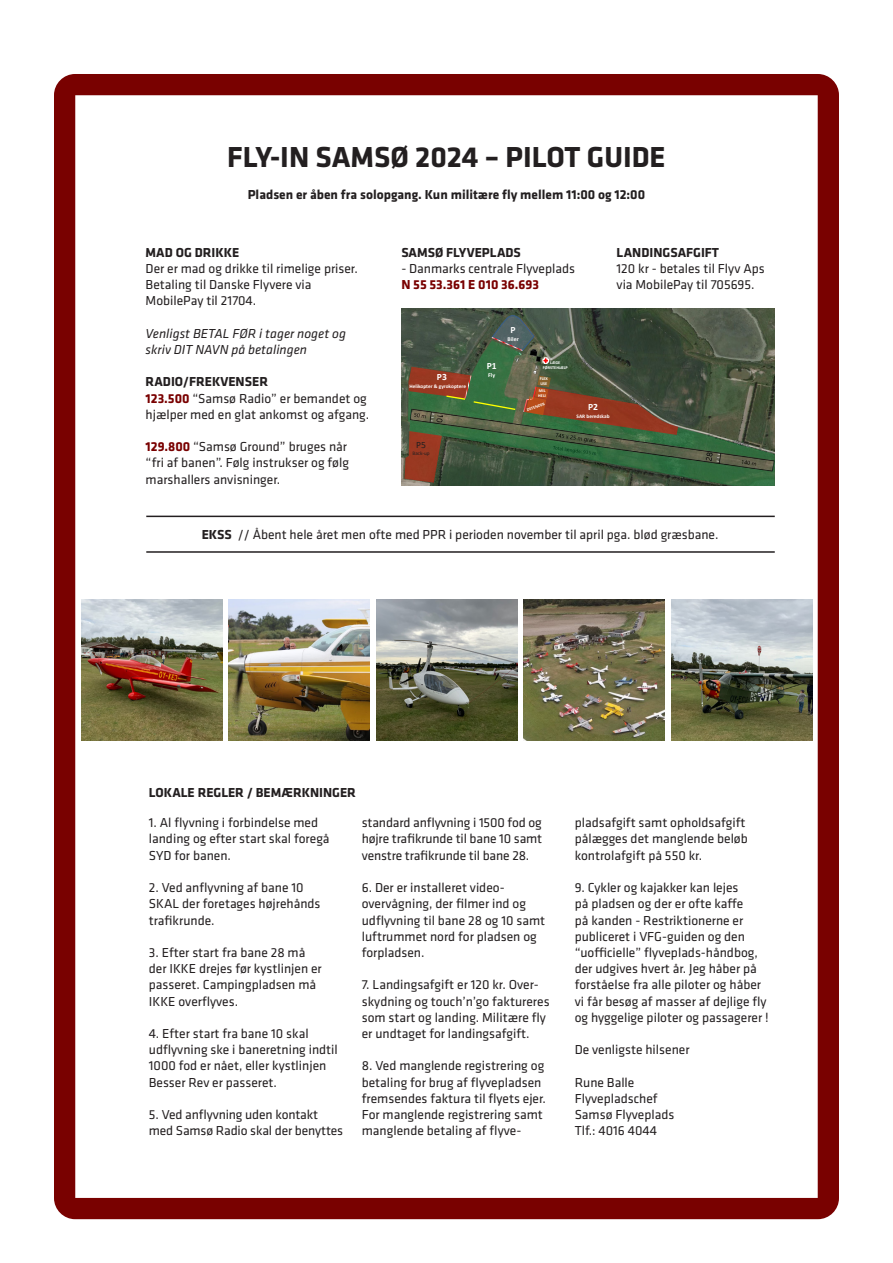
<style>
.page{position:relative;width:893px;height:1263px;background:#fff}
.page>*{position:absolute;margin:0;border:0;box-sizing:border-box;transform-origin:0 0}
.t1{font:700 30px "Klavika Basic";color:#231f20}
.t2{font:13.5px/16.2px "Klavika Basic";color:#231f20}
.t3{font:700 13.5px "Klavika Basic";color:#231f20}
.t4{font:italic 13.5px/16.2px "Klavika Basic";color:#231f20}
.t5{font:700 13.5px "Klavika Basic";color:#790100}
.t6{font:700 9.6px "Calibri";color:#fff}
.t7{font:9.6px "Calibri";color:#231f20}
.t8{font:700 5.85px "Calibri";color:#fff}
.t9{font:700 5.25px "Calibri";color:#fff}
.t10{font:5.25px "Calibri";color:#231f20}
.t11{font:700 4.35px/5.1px "Calibri";color:#fff}
.s1{font-weight:700;color:#790100}
.s2{font-weight:700}
</style>
<div class="page">
<div style="left:54px;top:74px;width:785px;height:1145px;border:21px solid #790100;border-radius:11px"></div>
<hr style="left:146px;top:516px;width:629px;height:1px;background:#231f20">
<hr style="left:146px;top:551px;width:629px;height:2px;background:#231f20">
<img style="left:81px;top:600px;width:141px;height:141px">
<img style="left:229px;top:600px;width:141px;height:141px">
<img style="left:376px;top:600px;width:141px;height:141px">
<img style="left:524px;top:600px;width:141px;height:141px">
<img style="left:671px;top:600px;width:141px;height:141px">
<img style="left:401px;top:309px;width:374px;height:177px">
<svg style="left:404px;top:315px;width:371px;height:171px;background:#4d573e"></svg>
<p class="t1" style="left:227px;top:135px;width:440px">FLY-IN SAMSØ 2024 – PILOT GUIDE</p>
<p class="t3" style="left:248px;top:185px;width:399px">Pladsen er åben fra solopgang. Kun militære fly mellem 11:00 og 12:00</p>
<p class="t3" style="left:146px;top:242px;width:95px">MAD OG DRIKKE</p>
<p class="t2" style="left:146px;top:260px;width:214px">Der er mad og drikke til rimelige priser.<br>Betaling til Danske Flyvere via</p>
<p class="t2" style="left:146px;top:292px;width:112px">MobilePay til 21704.</p>
<p class="t4" style="left:146px;top:325px;width:202px">Venligst BETAL FØR i tager noget og skriv DIT NAVN på betalingen</p>
<p class="t3" style="left:146px;top:372px;width:124px">RADIO/FREKVENSER</p>
<p class="t2" style="left:146px;top:390px;width:225px"><span class="s1">123.500</span> “Samsø Radio” er bemandet og hjælper med en glat ankomst og afgang.</p>
<p class="t2" style="left:146px;top:438px;width:205px"><span class="s1">129.800</span> “Samsø Ground” bruges når “fri af banen”. Følg instrukser og følg marshallers anvisninger.</p>
<p class="t3" style="left:401px;top:242px;width:121px">SAMSØ FLYVEPLADS</p>
<p class="t2" style="left:401px;top:260px;width:175px">- Danmarks centrale Flyveplads</p>
<p class="t5" style="left:401px;top:275px;width:139px">N 55 53.361 E 010 36.693</p>
<p class="t6" style="left:437px;top:370px;width:11px">P3</p>
<p class="t9" style="left:409px;top:382px;width:58px">Helikopter &amp; gyrokoptere</p>
<p class="t6" style="left:487px;top:359px;width:11px">P1</p>
<p class="t8" style="left:488px;top:371px;width:8px">Fly</p>
<p class="t6" style="left:511px;top:323px;width:7px">P</p>
<p class="t8" style="left:507px;top:335px;width:13px">Biler</p>
<p class="t11" style="left:543px;top:360px;width:27px;text-align:center">LÆGE<br>FØRSTEHJÆLP</p>
<p class="t11" style="left:540px;top:376px;width:10px">FLEX<br>USE</p>
<p class="t11" style="left:538px;top:388px;width:9px">MIL<br>HELI</p>
<p class="t3" style="left:617px;top:242px;width:104px">LANDINGSAFGIFT</p>
<p class="t2" style="left:617px;top:260px;width:150px">120 kr - betales til Flyv Aps via MobilePay til 705695.</p>
<p class="t7" style="left:416px;top:438px;width:11px">P5</p>
<p class="t10" style="left:412px;top:450px;width:19px">Back-up</p>
<p class="t6" style="left:588px;top:400px;width:11px">P2</p>
<p class="t9" style="left:577px;top:412px;width:35px">SAR beredskab</p>
<p class="t2" style="left:202px;top:526px;width:518px"><span class="s2">EKSS</span> // Åbent hele året men ofte med PPR i perioden november til april pga. blød græsbane.</p>
<p class="t3" style="left:149px;top:782px;width:209px">LOKALE REGLER / BEMÆRKNINGER</p>
<p class="t2" style="left:149px;top:814px;width:182px">1. Al flyvning i forbindelse med landing og efter start skal foregå<br>SYD for banen.</p>
<p class="t2" style="left:149px;top:879px;width:173px">2. Ved anflyvning af bane 10<br>SKAL der foretages højrehånds trafikrunde.</p>
<p class="t2" style="left:149px;top:944px;width:174px">3. Efter start fra bane 28 må der IKKE drejes før kystlinjen er passeret. Campingpladsen må<br>IKKE overflyves.</p>
<p class="t2" style="left:149px;top:1025px;width:190px">4. Efter start fra bane 10 skal udflyvning ske i baneretning indtil<br>1000 fod er nået, eller kystlinjen<br>Besser Rev er passeret.</p>
<p class="t2" style="left:149px;top:1106px;width:196px">5. Ved anflyvning uden kontakt med Samsø Radio skal der benyttes</p>
<p class="t2" style="left:362px;top:814px;width:182px;text-align:justify">standard anflyvning i 1500 fod og højre trafikrunde til bane 10 samt venstre trafikrunde til bane 28.</p>
<p class="t2" style="left:362px;top:879px;width:185px">6. Der er installeret video&shy;overvågning, der filmer ind og udflyvning til bane 28 og 10 samt luftrummet nord for pladsen og forpladsen.</p>
<p class="t2" style="left:362px;top:976px;width:189px">7. Landingsafgift er 120 kr. Over&shy;skydning og touch’n’go faktureres som start og landing. Militære fly er undtaget for landingsafgift.</p>
<p class="t2" style="left:362px;top:1057px;width:186px">8. Ved manglende registrering og betaling for brug af flyvepladsen fremsendes faktura til flyets ejer.<br>For manglende registrering samt manglende betaling af flyve-</p>
<p class="t2" style="left:575px;top:814px;width:175px">pladsafgift samt opholdsafgift pålægges det manglende beløb kontrolafgift på 550 kr.</p>
<p class="t2" style="left:575px;top:879px;width:195px">9. Cykler og kajakker kan lejes<br>på pladsen og der er ofte kaffe<br>på kanden - Restriktionerne er publiceret i VFG-guiden og den “uofficielle” flyveplads-håndbog, der udgives hvert år. Jeg håber på forståelse fra alle piloter og håber vi får besøg af masser af dejlige fly og hyggelige piloter og passagerer !</p>
<p class="t2" style="left:575px;top:1041px;width:116px">De venligste hilsener</p>
<p class="t2" style="left:575px;top:1073px;width:61px">Rune Balle</p>
<p class="t2" style="left:575px;top:1090px;width:84px">Flyvepladschef</p>
<p class="t2" style="left:575px;top:1106px;width:101px">Samsø Flyveplads</p>
<p class="t2" style="left:575px;top:1122px;width:84px">Tlf.: 4016 4044</p>
</div>
